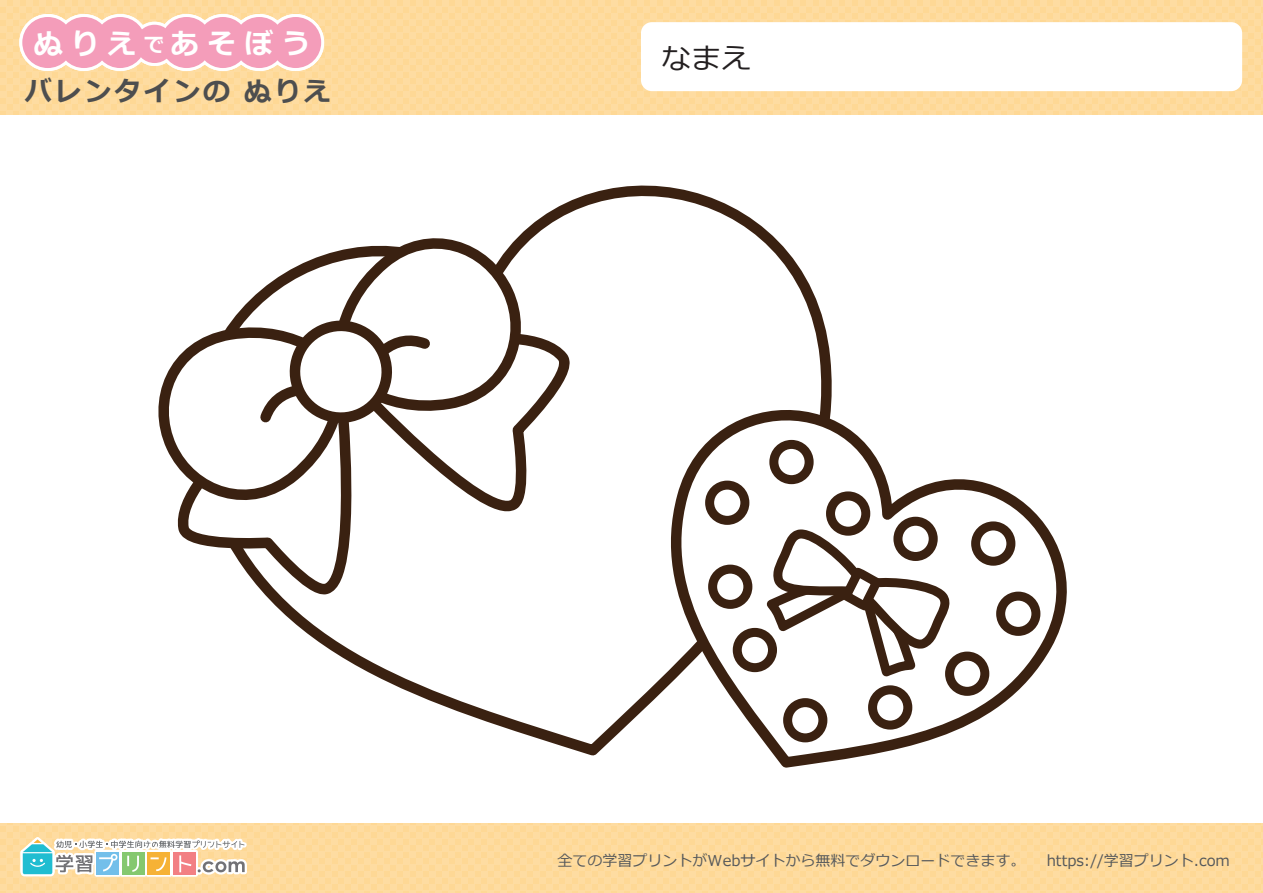
<style>
.page{position:relative;width:1263px;height:893px;background:#fff}
.page>*{position:absolute;margin:0;border:0;box-sizing:border-box;transform-origin:0 0}
.t1{font:30px "Meiryo";color:#231f20}
.t2{font:700 28.65px "Meiryo";letter-spacing:.3em;color:#fff}
.t3{font:700 27px "Meiryo";letter-spacing:.1em;color:#4d4e4f}
.t4{font:15px "Meiryo";color:#56595b}
.s1{font-size:20.7px}
</style>
<div class="page">
<div style="left:0;top:0;width:1263px;height:114px;background:#fedca1"></div>
<div style="left:641px;top:22px;width:601px;height:69px;background:#fff;border-radius:11px"></div>
<div style="left:132px;top:22px;width:45px;height:44px;border:6px solid #fff;border-radius:50%"></div>
<div style="left:267px;top:14px;width:57px;height:57px;border:6px solid #fff;border-radius:50%"></div>
<div style="left:158px;top:14px;width:57px;height:57px;border:6px solid #fff;border-radius:50%"></div>
<div style="left:194px;top:14px;width:57px;height:57px;border:6px solid #fff;border-radius:50%"></div>
<div style="left:231px;top:14px;width:57px;height:57px;border:6px solid #fff;border-radius:50%"></div>
<div style="left:92px;top:14px;width:57px;height:57px;border:6px solid #fff;border-radius:50%"></div>
<div style="left:19px;top:14px;width:57px;height:57px;border:6px solid #fff;border-radius:50%"></div>
<div style="left:55px;top:14px;width:57px;height:57px;border:6px solid #fff;border-radius:50%"></div>
<div style="left:135px;top:25px;width:39px;height:38px;background:#f49dba;border-radius:50%"></div>
<div style="left:270px;top:17px;width:51px;height:51px;background:#f49dba;border-radius:50%"></div>
<div style="left:161px;top:17px;width:51px;height:51px;background:#f49dba;border-radius:50%"></div>
<div style="left:197px;top:17px;width:51px;height:51px;background:#f49dba;border-radius:50%"></div>
<div style="left:234px;top:17px;width:51px;height:51px;background:#f49dba;border-radius:50%"></div>
<div style="left:95px;top:17px;width:51px;height:51px;background:#f49dba;border-radius:50%"></div>
<div style="left:22px;top:17px;width:51px;height:51px;background:#f49dba;border-radius:50%"></div>
<div style="left:58px;top:17px;width:51px;height:51px;background:#f49dba;border-radius:50%"></div>
<div style="left:0;top:824px;width:1263px;height:69px;background:#fedca1"></div>
<svg style="left:11px;top:823px;width:239px;height:56px"></svg>
<svg style="left:276px;top:185px;width:556px;height:571px"></svg>
<svg style="left:642px;top:381px;width:425px;height:387px"></svg>
<svg style="left:762px;top:525px;width:199px;height:215px"></svg>
<svg style="left:774px;top:444px;width:35px;height:36px"></svg>
<div style="left:769px;top:440px;width:45px;height:44px;border:9px solid #3a2111;border-radius:50%"></div>
<svg style="left:830px;top:496px;width:36px;height:35px"></svg>
<div style="left:826px;top:491px;width:44px;height:45px;border:9px solid #3a2111;border-radius:50%"></div>
<svg style="left:710px;top:485px;width:35px;height:35px"></svg>
<div style="left:705px;top:481px;width:44px;height:44px;border:9px solid #3a2111;border-radius:50%"></div>
<svg style="left:713px;top:569px;width:35px;height:35px"></svg>
<div style="left:708px;top:565px;width:44px;height:44px;border:9px solid #3a2111;border-radius:50%"></div>
<svg style="left:737px;top:632px;width:35px;height:36px"></svg>
<div style="left:733px;top:628px;width:44px;height:44px;border:9px solid #3a2111;border-radius:50%"></div>
<svg style="left:788px;top:703px;width:35px;height:35px"></svg>
<div style="left:783px;top:698px;width:44px;height:44px;border:9px solid #3a2111;border-radius:50%"></div>
<svg style="left:872px;top:690px;width:36px;height:35px"></svg>
<div style="left:868px;top:685px;width:44px;height:45px;border:9px solid #3a2111;border-radius:50%"></div>
<svg style="left:949px;top:656px;width:36px;height:35px"></svg>
<div style="left:945px;top:652px;width:44px;height:44px;border:9px solid #3a2111;border-radius:50%"></div>
<svg style="left:1001px;top:596px;width:35px;height:35px"></svg>
<div style="left:996px;top:592px;width:44px;height:44px;border:9px solid #3a2111;border-radius:50%"></div>
<svg style="left:976px;top:526px;width:35px;height:35px"></svg>
<div style="left:971px;top:521px;width:44px;height:45px;border:9px solid #3a2111;border-radius:50%"></div>
<svg style="left:898px;top:521px;width:35px;height:35px"></svg>
<div style="left:893px;top:517px;width:45px;height:44px;border:9px solid #3a2111;border-radius:50%"></div>
<svg style="left:158px;top:225px;width:417px;height:381px"></svg>
<h2 class="t2" style="left:34px;top:23px;width:278px">ぬりえ<span class="s1">で</span>あそぼう</h2>
<h3 class="t3" style="left:25px;top:72px;width:307px">バレンタインの ぬりえ</h3>
<h1 class="t1" style="left:661px;top:38px;width:91px">なまえ</h1>
<p class="t4" style="left:558px;top:850px;width:469px">全ての学習プリントがWebサイトから無料でダウンロードできます。</p>
<p class="t4" style="left:1047px;top:850px;width:185px">https://学習プリント.com</p>
</div>
